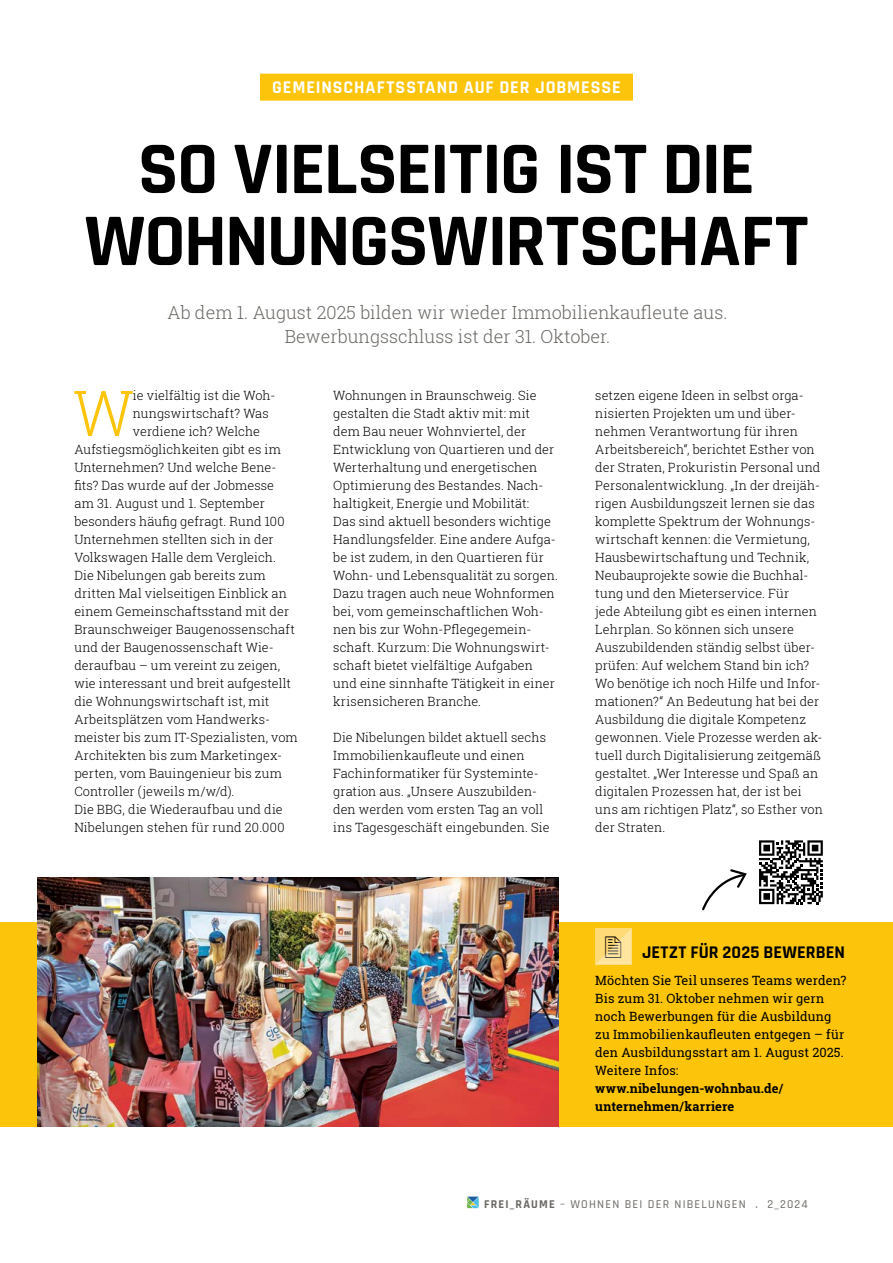
<style>
.page{position:relative;width:893px;height:1263px;background:#fff}
.page>*{position:absolute;margin:0;border:0;box-sizing:border-box;transform-origin:0 0}
.t1{font:700 75px/72px "Rajdhani";letter-spacing:-.02em;color:#000;text-align:center}
.t2{font:300 63.45px "Roboto Slab";color:#fdc40c}
.t3{font:300 18px/24px "Roboto Slab";color:#6a6864;text-align:center}
.t4{font:700 18px "Rajdhani";letter-spacing:.05em;color:#fff}
.t5{font:700 18px "Rajdhani";letter-spacing:.005em;color:#000}
.t6{font:300 12.75px/18px "Roboto Slab";letter-spacing:.005em;color:#000}
.t7{font:12.75px/18px "Roboto Slab";letter-spacing:.01em;color:#000}
.t8{font:700 12.75px/18px "Roboto Slab";letter-spacing:.01em;color:#000}
.t9{font:500 12px "Rajdhani";letter-spacing:.1em;color:#6a6864}
.s1{font-weight:700}
</style>
<div class="page">
<svg style="left:467px;top:1196px;width:12px;height:12px"></svg>
<div style="left:0;top:922px;width:893px;height:204px;background:#fdc40c"></div>
<div style="left:260px;top:74px;width:373px;height:27px;background:#fdc40c"></div>
<img style="left:37px;top:877px;width:521px;height:249px">
<svg style="left:702px;top:869px;width:45px;height:42px"></svg>
<svg style="left:759px;top:840px;width:64px;height:64px"></svg>
<svg style="left:595px;top:928px;width:36px;height:36px"></svg>
<h3 class="t4" style="left:272px;top:77px;width:350px">GEMEINSCHAFTSSTAND AUF DER JOBMESSE</h3>
<h1 class="t1" style="left:85px;top:135px;width:725px">SO VIELSEITIG IST DIE<br>WOHNUNGSWIRTSCHAFT</h1>
<h3 class="t3" style="left:168px;top:300px;width:561px">Ab dem 1. August 2025 bilden wir wieder Immobilienkaufleute aus.<br>Bewerbungsschluss ist der 31. Oktober.</h3>
<h2 class="t2" style="left:73px;top:370px;width:61px">W</h2>
<p class="t6" style="left:133px;top:386px;width:144px">ie vielfältig ist die Woh-</p>
<p class="t6" style="left:133px;top:404px;width:137px">nungswirtschaft? Was</p>
<p class="t6" style="left:133px;top:422px;width:128px">verdiene ich? Welche</p>
<p class="t6" style="left:74px;top:440px;width:208px">Aufstiegsmöglichkeiten gibt es im</p>
<p class="t6" style="left:74px;top:458px;width:204px">Unternehmen? Und welche Bene-</p>
<p class="t6" style="left:74px;top:476px;width:201px">fits? Das wurde auf der Jobmesse</p>
<p class="t6" style="left:74px;top:494px;width:192px">am 31. August und 1. September</p>
<p class="t6" style="left:74px;top:512px;width:212px">besonders häufig gefragt. Rund 100</p>
<p class="t6" style="left:74px;top:530px;width:201px">Unternehmen stellten sich in der</p>
<p class="t6" style="left:74px;top:548px;width:203px">Volkswagen Halle dem Vergleich.</p>
<p class="t6" style="left:74px;top:566px;width:193px">Die Nibelungen gab bereits zum</p>
<p class="t6" style="left:74px;top:584px;width:214px">dritten Mal vielseitigen Einblick an</p>
<p class="t6" style="left:74px;top:602px;width:216px">einem Gemeinschaftsstand mit der</p>
<p class="t6" style="left:74px;top:620px;width:222px">Braunschweiger Baugenossenschaft</p>
<p class="t6" style="left:74px;top:638px;width:201px">und der Baugenossenschaft Wie-</p>
<p class="t6" style="left:74px;top:656px;width:207px">deraufbau – um vereint zu zeigen,</p>
<p class="t6" style="left:74px;top:674px;width:218px">wie interessant und breit aufgestellt</p>
<p class="t6" style="left:74px;top:692px;width:197px">die Wohnungswirtschaft ist, mit</p>
<p class="t6" style="left:74px;top:710px;width:197px">Arbeitsplätzen vom Handwerks-</p>
<p class="t6" style="left:74px;top:728px;width:225px">meister bis zum IT-Spezialisten, vom</p>
<p class="t6" style="left:74px;top:746px;width:209px">Architekten bis zum Marketingex-</p>
<p class="t6" style="left:74px;top:764px;width:209px">perten, vom Bauingenieur bis zum</p>
<p class="t6" style="left:74px;top:782px;width:162px">Controller (jeweils m/w/d).</p>
<p class="t6" style="left:74px;top:800px;width:210px">Die BBG, die Wiederaufbau und die</p>
<p class="t6" style="left:74px;top:818px;width:212px">Nibelungen stehen für rund 20.000</p>
<p class="t6" style="left:333px;top:386px;width:226px">Wohnungen in Braunschweig. Sie gestalten die Stadt aktiv mit: mit dem Bau neuer Wohnviertel, der Entwicklung von Quartieren und der Werterhaltung und energetischen Optimierung des Bestandes. Nach&shy;haltigkeit, Energie und Mobilität:<br>Das sind aktuell besonders wichtige Handlungsfelder. Eine andere Aufga&shy;be ist zudem, in den Quartieren für Wohn- und Lebensqualität zu sorgen.<br>Dazu tragen auch neue Wohnformen bei, vom gemeinschaftlichen Woh&shy;nen bis zur Wohn-Pflegegemein&shy;schaft. Kurzum: Die Wohnungswirt&shy;schaft bietet vielfältige Aufgaben und eine sinnhafte Tätigkeit in einer krisensicheren Branche.</p>
<p class="t6" style="left:333px;top:728px;width:218px">Die Nibelungen bildet aktuell sechs Immobilienkaufleute und einen Fachinformatiker für Systeminte&shy;gration aus. „Unsere Auszubilden&shy;den werden vom ersten Tag an voll ins Tagesgeschäft eingebunden. Sie</p>
<p class="t6" style="left:595px;top:386px;width:229px">setzen eigene Ideen in selbst orga&shy;nisierten Projekten um und über&shy;nehmen Verantwortung für ihren Arbeitsbereich“, berichtet Esther von der Straten, Prokuristin Personal und Personalentwicklung. „In der dreijäh&shy;rigen Ausbildungszeit lernen sie das komplette Spektrum der Wohnungs&shy;wirtschaft kennen: die Vermietung, Hausbewirtschaftung und Technik, Neubauprojekte sowie die Buchhal&shy;tung und den Mieterservice. Für<br>jede Abteilung gibt es einen internen Lehrplan. So können sich unsere Auszubildenden ständig selbst über&shy;prüfen: Auf welchem Stand bin ich?<br>Wo benötige ich noch Hilfe und Infor&shy;mationen?“ An Bedeutung hat bei der Ausbildung die digitale Kompetenz gewonnen. Viele Prozesse werden ak&shy;tuell durch Digitalisierung zeitgemäß gestaltet. „Wer Interesse und Spaß an digitalen Prozessen hat, der ist bei uns am richtigen Platz“, so Esther von der Straten.</p>
<h3 class="t5" style="left:642px;top:941px;width:204px">JETZT FÜR 2025 BEWERBEN</h3>
<p class="t7" style="left:595px;top:971px;width:253px">Möchten Sie Teil unseres Teams werden?<br>Bis zum 31. Oktober nehmen wir gern noch Bewerbungen für die Ausbildung zu Immobilienkaufleuten entgegen – für den Ausbildungsstart am 1. August 2025.<br>Weitere Infos:</p>
<p class="t8" style="left:595px;top:1079px;width:190px">www.nibelungen-wohnbau.de/ unternehmen/karriere</p>
<p class="t9" style="left:484px;top:1197px;width:325px"><span class="s1">FREI_RÄUME</span> – WOHNEN BEI DER NIBELUNGEN . 2_2024</p>
</div>
